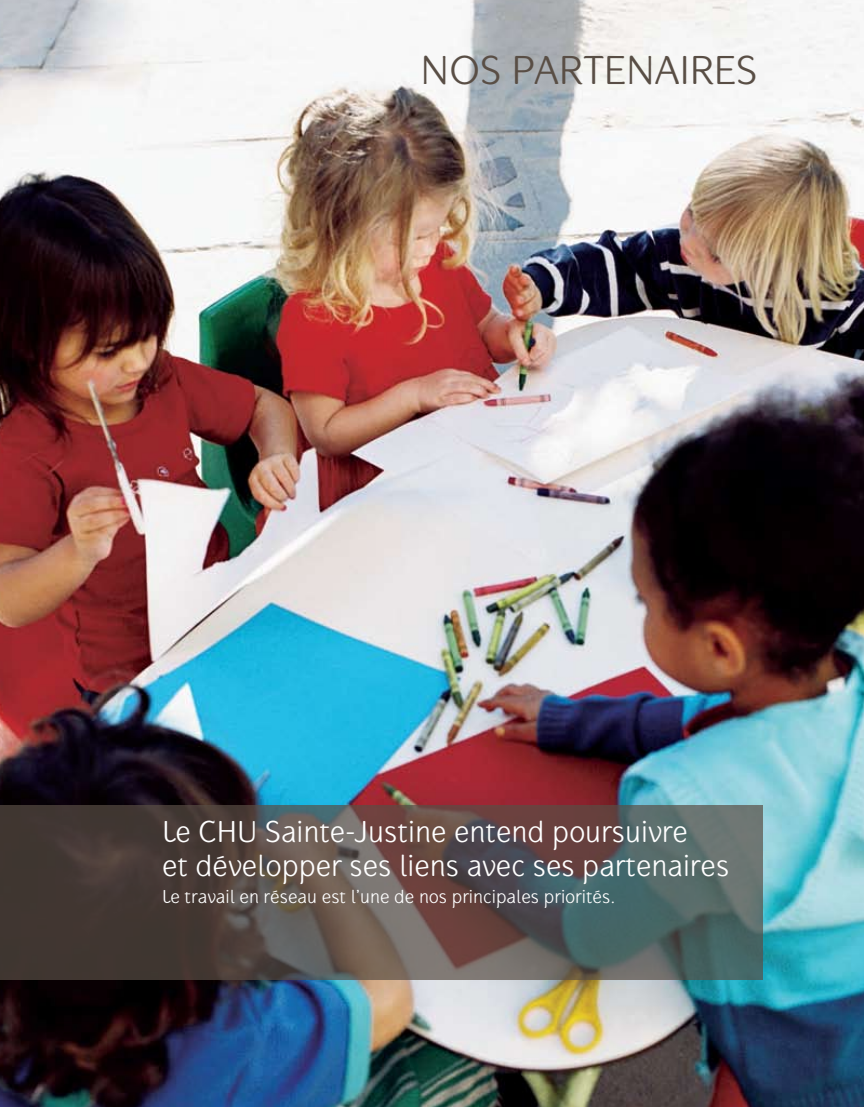
<style>
.page{position:relative;width:864px;height:1107px;background:#fff}
.page>*{position:absolute;margin:0;border:0;box-sizing:border-box;transform-origin:0 0}
.t1{font:42px "Gauntlet Classic";color:#594e45}
.t2{font:31.5px/34.5px "Gauntlet Classic";color:#fff}
.t3{font:19.5px "Gauntlet Classic";color:#fff}
</style>
<div class="page">
<img style="left:0;top:0;width:864px;height:1107px">
<svg style="left:0;top:806px;width:763px;height:174px;background:#56504d"></svg>
<h1 class="t1" style="left:420px;top:45px;width:339px">N os partenaires</h1>
<p class="t2" style="left:162px;top:814px;width:569px">Le CHU Sainte-Justine entend poursuivre<br>et développer ses liens avec ses partenaires</p>
<p class="t3" style="left:162px;top:885px;width:455px">Le travail en réseau est l’une de nos principales priorités.</p>
</div>
